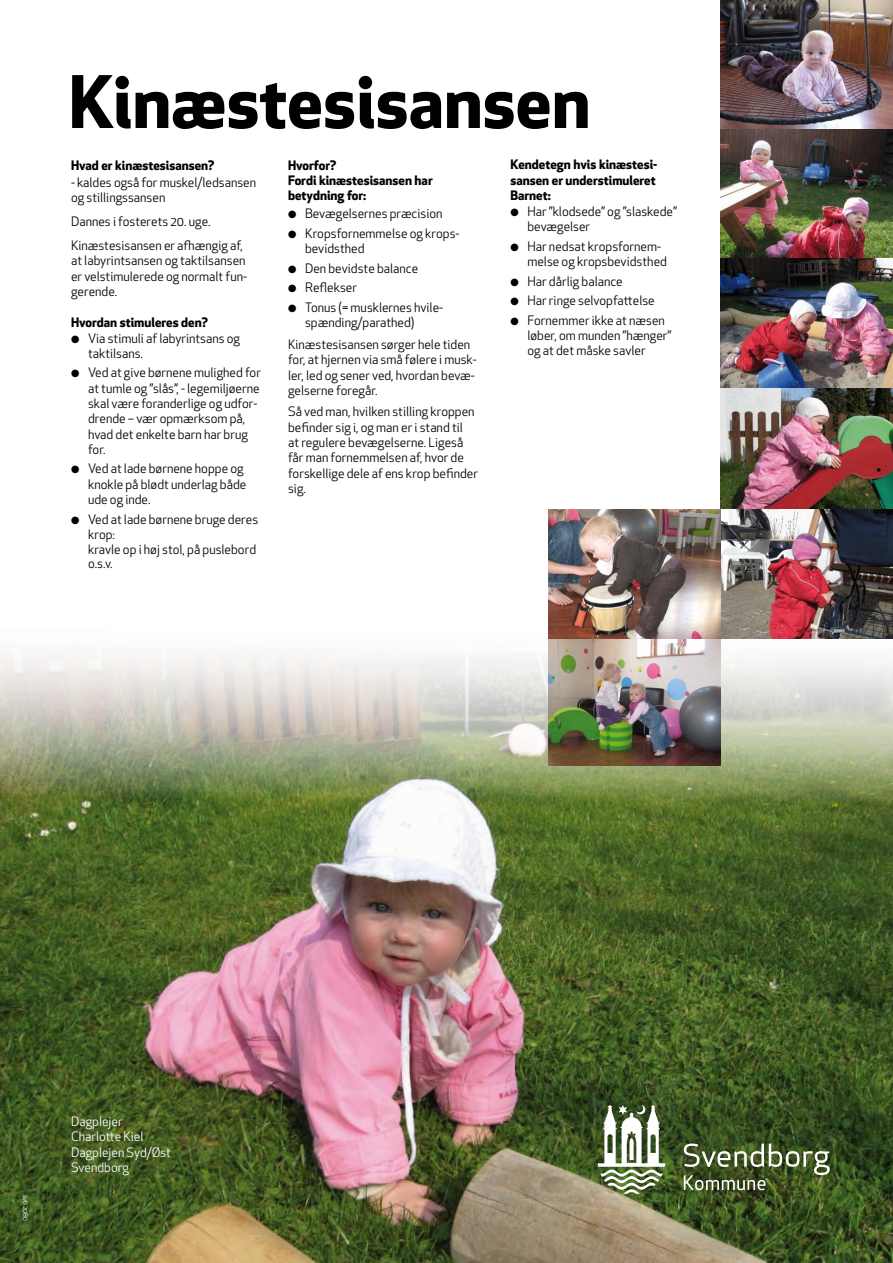
<style>
.page{position:relative;width:893px;height:1263px;background:#fff}
.page>*{position:absolute;margin:0;border:0;box-sizing:border-box;transform-origin:0 0}
.t1{font:700 70.5px "Apex New";color:#000}
.t2{font:12.75px/15.3px "Apex New";color:#000}
.t3{font:700 12.75px/15.3px "Apex New";color:#000}
.t4{font:12.75px/15.3px "Apex New";color:#fff}
.t5{font:6.75px "Apex New";color:#fff}
</style>
<div class="page">
<img style="left:0;top:616px;width:893px;height:647px">
<img style="left:549px;top:638px;width:172px;height:128px">
<img style="left:720px;top:0;width:172px;height:129px">
<img style="left:720px;top:387px;width:172px;height:122px">
<img style="left:721px;top:509px;width:171px;height:129px">
<img style="left:549px;top:509px;width:172px;height:129px">
<img style="left:720px;top:129px;width:172px;height:129px">
<img style="left:720px;top:258px;width:172px;height:129px">
<svg style="left:598px;top:1105px;width:67px;height:89px"></svg>
<img style="left:684px;top:1143px;width:146px;height:47px">
<h1 class="t1" style="left:69px;top:51px;width:523px">Kinæstesisansen</h1>
<p class="t3" style="left:71px;top:157px;width:145px">Hvad er kinæstesisansen?</p>
<p class="t2" style="left:71px;top:175px;width:187px">- kaldes også for muskel/ledsansen og stillingssansen</p>
<p class="t2" style="left:71px;top:210px;width:173px;line-height:23.8px">Dannes i fosterets 20. uge.<br>Kinæstesisansen er afhængig af,</p>
<p class="t2" style="left:71px;top:253px;width:178px;text-align:justify">at labyrintsansen og taktilsansen er velstimulerede og normalt fun&shy;gerende.</p>
<p class="t3" style="left:71px;top:314px;width:138px">Hvordan stimuleres den?</p>
<p class="t2" style="left:88px;top:330px;width:154px;text-indent:-17px">● Via stimuli af labyrintsans og taktilsans.</p>
<p class="t2" style="left:88px;top:365px;width:174px;text-indent:-17px">● Ved at give børnene mulighed for at tumle og ”slås”, - legemiljøerne skal være foranderlige og udfor&shy;drende – vær opmærksom på, hvad det enkelte barn har brug for.</p>
<p class="t2" style="left:88px;top:461px;width:160px;text-indent:-17px">● Ved at lade børnene hoppe og knokle på blødt underlag både ude og inde.</p>
<p class="t2" style="left:88px;top:511px;width:172px;text-indent:-17px">● Ved at lade børnene bruge deres krop:<br>kravle op i høj stol, på puslebord</p>
<p class="t2" style="left:88px;top:555px;width:26px">o.s.v.</p>
<p class="t3" style="left:510px;top:156px;width:148px;text-align:justify">Kendetegn hvis kinæstesi&shy;sansen er understimuleret Barnet:</p>
<p class="t2" style="left:527px;top:204px;width:151px;text-indent:-17px">● Har ”klodsede” og ”slaskede” bevægelser</p>
<p class="t2" style="left:527px;top:238px;width:141px;text-indent:-17px">● Har nedsat kropsfornem&shy;melse og kropsbevidsthed</p>
<p class="t2" style="left:510px;top:273px;width:114px">● Har dårlig balance</p>
<p class="t2" style="left:510px;top:293px;width:146px">● Har ringe selvopfattelse</p>
<p class="t2" style="left:527px;top:312px;width:145px;text-indent:-17px">● Fornemmer ikke at næsen løber, om munden ”hænger” og at det måske savler</p>
<p class="t3" style="left:288px;top:157px;width:146px">Hvorfor?<br>Fordi kinæstesisansen har betydning for:</p>
<p class="t2" style="left:288px;top:206px;width:156px">● Bevægelsernes præcision</p>
<p class="t2" style="left:305px;top:226px;width:156px;text-indent:-17px">● Kropsfornemmelse og krops&shy;bevidsthed</p>
<p class="t2" style="left:288px;top:261px;width:132px">● Den bevidste balance</p>
<p class="t2" style="left:288px;top:280px;width:71px">● Reflekser</p>
<p class="t2" style="left:305px;top:300px;width:140px;text-indent:-17px">● Tonus (= musklernes hvile&shy;spænding/parathed)</p>
<p class="t2" style="left:288px;top:337px;width:190px">Kinæstesisansen sørger hele tiden for, at hjernen via små følere i musk&shy;ler, led og sener ved, hvordan bevæ&shy;gelserne foregår.</p>
<p class="t2" style="left:288px;top:404px;width:191px">Så ved man, hvilken stilling kroppen befinder sig i, og man er i stand til<br>at regulere bevægelserne. Ligeså får man fornemmelsen af, hvor de forskellige dele af ens krop befinder sig.</p>
<p class="t5" style="left:30px;top:1195px;width:28px;rotate:90deg">svb 2080</p>
<p class="t4" style="left:71px;top:1114px;width:101px">Dagplejer<br>Charlotte Kiel<br>Dagplejen Syd/Øst<br>Svendborg</p>
</div>
